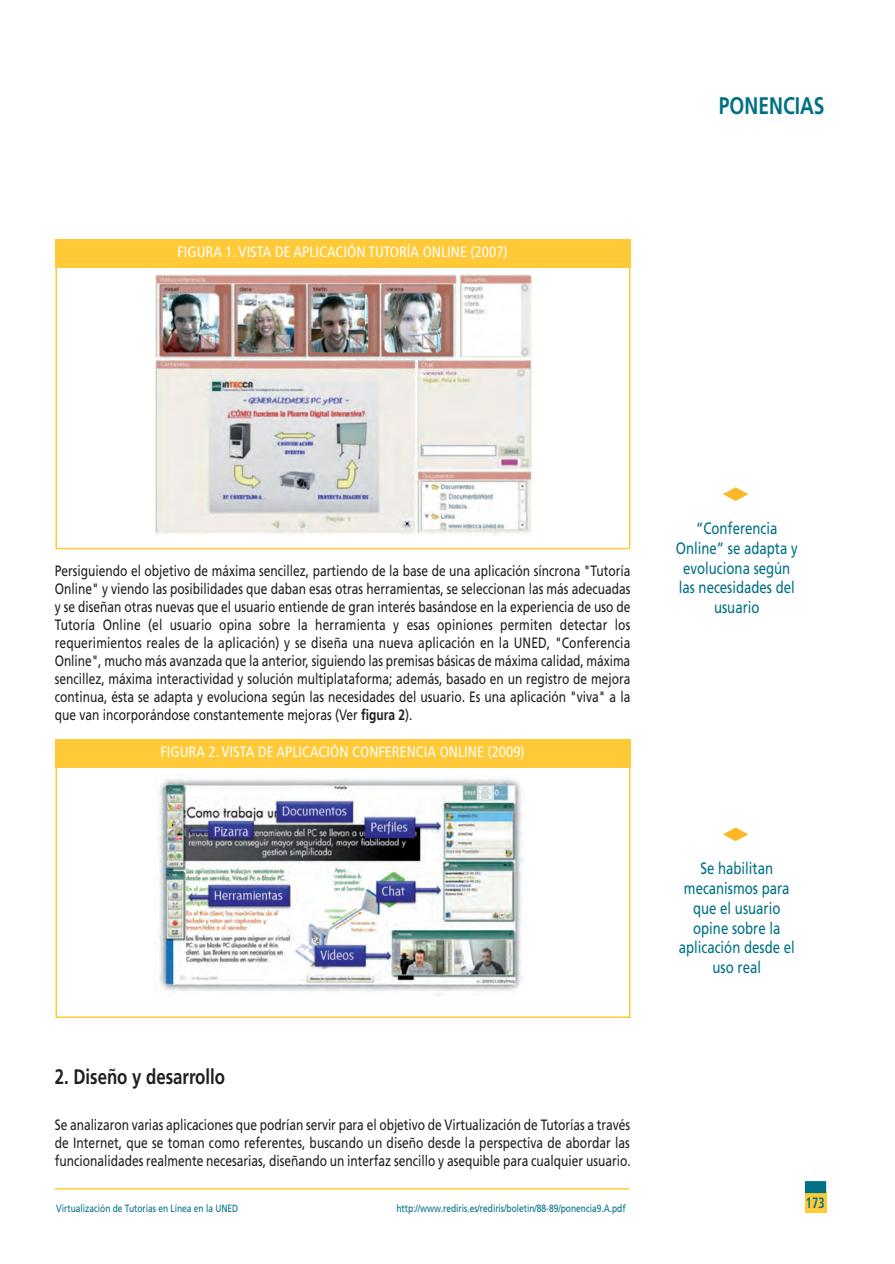
<style>
.page{position:relative;width:895px;height:1264px;background:#fff}
.page>*{position:absolute;margin:0;border:0;box-sizing:border-box;transform-origin:0 0}
.t1{font:700 24px "Frutiger LT Std";color:#007184;scale:.8 1}
.t2{font:700 21px "Frutiger";color:#231f20;scale:.8 1}
.t3{font:16.5px/19.8px "Frutiger LT Std";color:#007184;text-align:center;scale:.8 1}
.t4{font:15px/18px "Frutiger LT Std";color:#231f20;text-align:justify;scale:.8 1}
.t5{font:condensed 15px "Frutiger LT Std";color:#fff}
.t6{font:700 condensed 15px "Frutiger LT Std";color:#007184;scale:.8 1}
.t7{font:10.5px "Frutiger 55 Roman";color:#007184;scale:.8 1}
.t8{font:10.5px "Frutiger LT Std";color:#007184;scale:.8 1}
.s1{font-family:"Frutiger LT";font-weight:700}
</style>
<div class="page">
<svg style="left:723px;top:487px;width:25px;height:14px"></svg>
<svg style="left:723px;top:827px;width:25px;height:14px"></svg>
<div style="left:804px;top:1191px;width:22px;height:22px;background:#ffc938"></div>
<div style="left:804px;top:1181px;width:22px;height:12px;background:#007184"></div>
<hr style="left:55px;top:1188px;width:574px;height:2px;background:#ffc938">
<img style="left:155px;top:275px;width:377px;height:260px">
<div style="left:55px;top:239px;width:575px;height:28px;background:#ffc938"></div>
<img style="left:155px;top:778px;width:370px;height:217px">
<div style="left:55px;top:739px;width:575px;height:279px;border:2px solid #ffc938"></div>
<div style="left:55px;top:739px;width:575px;height:28px;background:#ffc938"></div>
<p class="t5" style="left:177px;top:246px;width:332px">FIGURA 1. VISTA DE APLICACIÓN TUTORÍA ONLINE (2007)</p>
<h1 class="t1" style="left:719px;top:96px;width:134px">PONENCIAS</h1>
<p class="t4" style="left:55px;top:562px;width:721px">Persiguiendo el objetivo de máxima sencillez, partiendo de la base de una aplicación síncrona "Tutoría Online" y viendo las posibilidades que daban esas otras herramientas, se seleccionan las más adecuadas y se diseñan otras nuevas que el usuario entiende de gran interés basándose en la experiencia de uso de Tutoría Online (el usuario opina sobre la herramienta y esas opiniones permiten detectar los requerimientos reales de la aplicación) y se diseña una nueva aplicación en la UNED, "Conferencia Online", mucho más avanzada que la anterior, siguiendo las premisas básicas de máxima calidad, máxima sencillez, máxima interactividad y solución multiplataforma; además, basado en un registro de mejora continua, ésta se adapta y evoluciona según las necesidades del usuario. Es una aplicación "viva" a la que van incorporándose constantemente mejoras (Ver <span class="s1">figura 2</span>).</p>
<p class="t5" style="left:160px;top:745px;width:366px">FIGURA 2. VISTA DE APLICACIÓN CONFERENCIA ONLINE (2009)</p>
<h2 class="t2" style="left:55px;top:1068px;width:214px">2. Diseño y desarrollo</h2>
<p class="t4" style="left:55px;top:1117px;width:721px">Se analizaron varias aplicaciones que podrían servir para el objetivo de Virtualización de Tutorías a través de Internet, que se toman como referentes, buscando un diseño desde la perspectiva de abordar las funcionalidades realmente necesarias, diseñando un interfaz sencillo y asequible para cualquier usuario.</p>
<p class="t8" style="left:56px;top:1204px;width:229px">Virtualización de Tutorías en Línea en la UNED</p>
<p class="t7" style="left:396px;top:1204px;width:288px">http://www.rediris.es/rediris/boletin/88-89/ponencia9.A.pdf</p>
<p class="t3" style="left:675px;top:520px;width:154px">“Conferencia<br>Online” se adapta y evoluciona según las necesidades del usuario</p>
<p class="t3" style="left:678px;top:860px;width:146px">Se habilitan mecanismos para que el usuario opine sobre la aplicación desde el uso real</p>
<p class="t6" style="left:805px;top:1196px;width:25px">173</p>
</div>
